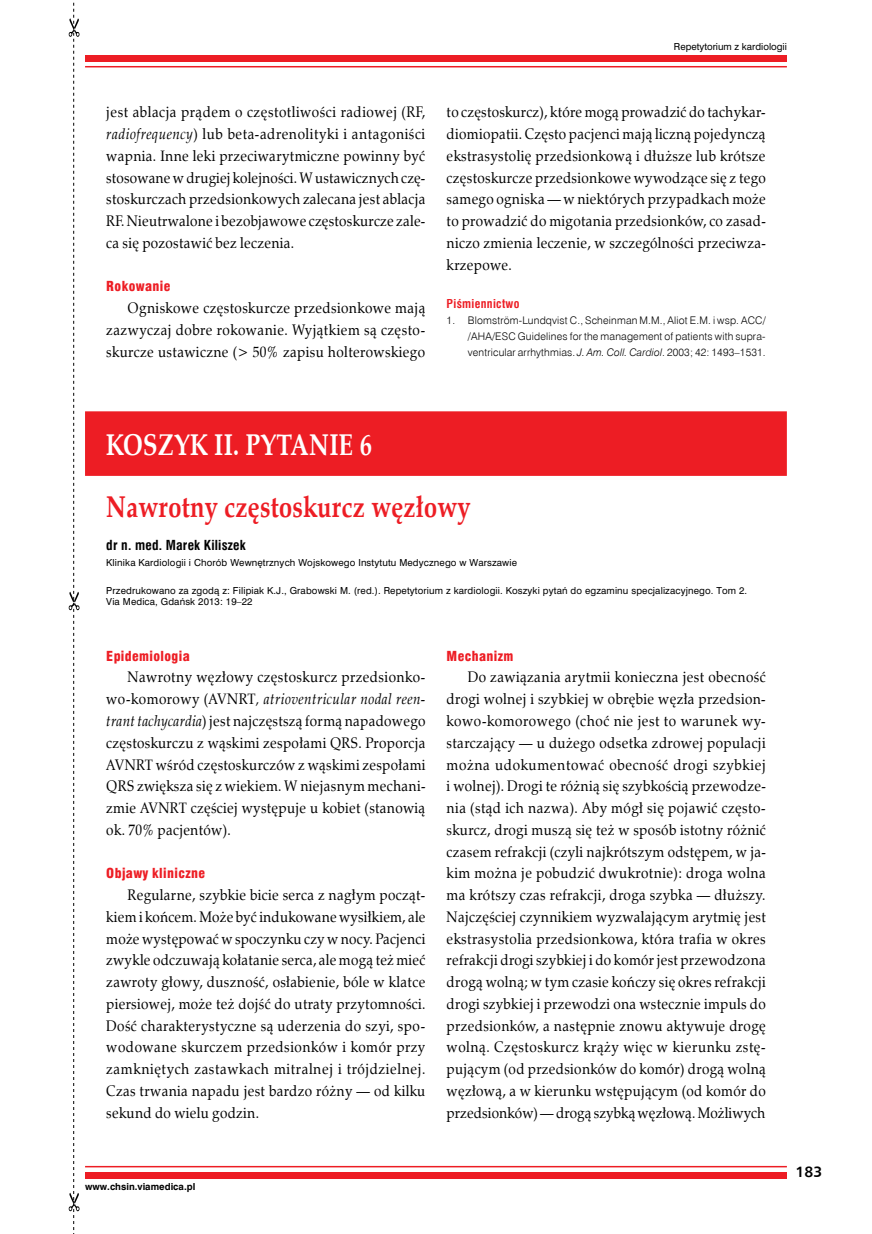
<style>
.page{position:relative;width:872px;height:1234px;background:#fff}
.page>*{position:absolute;margin:0;border:0;box-sizing:border-box;transform-origin:0 0}
.t1{font:700 30px "Zapf Calligr EU";letter-spacing:.01em;color:#ed1d24;scale:.8 1}
.t2{font:700 30px "Zapf Calligr EU";letter-spacing:.01em;color:#fff;scale:.8 1}
.t3{font:15px/21.8px "Zapf Calligr EU";letter-spacing:.025em;color:#000;text-align:justify;scale:.9 1}
.t4{font:700 15px "Humnst 777 EU";color:#000}
.t5{font:13.5px "Swis 721 Blk Cn EU";letter-spacing:.025em;color:#ed1d24}
.t6{font:700 13.5px "Swis 721 Cn EU";letter-spacing:.01em;color:#000}
.t7{font:700 12px "Swis 721 Cn EU";letter-spacing:.025em;color:#ed1d24}
.t8{font:10.5px/16px "Swis 721 Lt EU";letter-spacing:.015em;color:#000;text-align:justify}
.t9{font:9px/10.9px "Swis 721 PL";letter-spacing:.015em;color:#000}
.t10{font:700 9px "Swis 721 PL";color:#000}
.s1{font-style:italic}
</style>
<div class="page">
<div style="left:85px;top:55px;width:702px;height:7px;background:#ed1d24"></div>
<hr style="left:85px;top:66px;width:702px;height:1px;background:#ed1d24">
<div style="left:85px;top:1171px;width:702px;height:7px;background:#ed1d24"></div>
<hr style="left:85px;top:1165px;width:702px;height:2px;background:#ed1d24">
<svg style="left:69px;top:2px;width:10px;height:1228px"></svg>
<div style="left:85px;top:411px;width:702px;height:65px;background:#ed1d24"></div>
<p class="t3" style="left:106px;top:102px;width:356px">jest ablacja prądem o częstotliwości radiowej (RF, <span class="s1">radiofrequency</span>) lub beta-adrenolityki i antagoniści wapnia. Inne leki przeciwarytmiczne powinny być stosowane w drugiej kolejności. W ustawicznych czę&shy;stoskurczach przedsionkowych zalecana jest ablacja RF. Nieutrwalone i bezobjawowe częstoskurcze zale&shy;ca się pozostawić bez leczenia.</p>
<p class="t5" style="left:106px;top:278px;width:66px">Rokowanie</p>
<p class="t3" style="left:106px;top:297px;width:356px;text-indent:21px">Ogniskowe częstoskurcze przedsionkowe mają zazwyczaj dobre rokowanie. Wyjątkiem są często&shy;skurcze ustawiczne (&gt; 50% zapisu holterowskiego</p>
<p class="t9" style="left:674px;top:41px;width:114px">Repetytorium z kardiologii</p>
<p class="t3" style="left:446px;top:102px;width:356px">to częstoskurcz), które mogą prowadzić do tachykar&shy;diomiopatii. Często pacjenci mają liczną pojedynczą ekstrasystolię przedsionkową i dłuższe lub krótsze częstoskurcze przedsionkowe wywodzące się z tego samego ogniska — w niektórych przypadkach może to prowadzić do migotania przedsionków, co zasad&shy;niczo zmienia leczenie, w szczególności przeciwza&shy;krzepowe.</p>
<p class="t7" style="left:446px;top:296px;width:74px">Piśmiennictwo</p>
<p class="t8" style="left:468px;top:312px;width:299px;text-indent:-21px">1. Blomström-Lundqvist C., Scheinman M.M., Aliot E.M. i wsp. ACC/ /AHA/ESC Guidelines for the management of patients with supra&shy;ventricular arrhythmias. <span class="s1">J. Am. Coll. Cardiol</span>. 2003; 42: 1493–1531.</p>
<h1 class="t2" style="left:106px;top:425px;width:333px">KOSZYK II. PYTANIE 6</h1>
<h1 class="t1" style="left:106px;top:487px;width:457px">Nawrotny częstoskurcz węzłowy</h1>
<p class="t6" style="left:106px;top:537px;width:141px">dr n. med. Marek Kiliszek</p>
<p class="t9" style="left:106px;top:556px;width:412px">Klinika Kardiologii i Chorób Wewnętrznych Wojskowego Instytutu Medycznego w Warszawie</p>
<p class="t9" style="left:106px;top:584px;width:642px">Przedrukowano za zgodą z: Filipiak K.J., Grabowski M. (red.). Repetytorium z kardiologii. Koszyki pytań do egzaminu specjalizacyjnego. Tom 2.<br>Via Medica, Gdańsk 2013: 19–22</p>
<p class="t5" style="left:106px;top:647px;width:85px">Epidemiologia</p>
<p class="t3" style="left:106px;top:666px;width:356px;text-indent:21px">Nawrotny węzłowy częstoskurcz przedsionko&shy;wo-komorowy (AVNRT<span class="s1">, atrioventricular nodal reen&shy;trant tachycardia</span>) jest najczęstszą formą napadowego częstoskurczu z wąskimi zespołami QRS. Proporcja AVNRT wśród częstoskurczów z wąskimi zespołami QRS zwiększa się z wiekiem. W niejasnym mechani&shy;zmie AVNRT częściej występuje u kobiet (stanowią ok. 70% pacjentów).</p>
<p class="t5" style="left:106px;top:864px;width:100px">Objawy kliniczne</p>
<p class="t3" style="left:106px;top:884px;width:356px;text-indent:21px">Regularne, szybkie bicie serca z nagłym począt&shy;kiem i końcem. Może być indukowane wysiłkiem, ale może występować w spoczynku czy w nocy. Pacjenci zwykle odczuwają kołatanie serca, ale mogą też mieć zawroty głowy, duszność, osłabienie, bóle w klatce piersiowej, może też dojść do utraty przytomności.<br>Dość charakterystyczne są uderzenia do szyi, spo&shy;wodowane skurczem przedsionków i komór przy zamkniętych zastawkach mitralnej i trójdzielnej.<br>Czas trwania napadu jest bardzo różny — od kilku sekund do wielu godzin.</p>
<p class="t5" style="left:446px;top:647px;width:68px">Mechanizm</p>
<p class="t3" style="left:446px;top:666px;width:356px;text-indent:21px">Do zawiązania arytmii konieczna jest obecność drogi wolnej i szybkiej w obrębie węzła przedsion&shy;kowo-komorowego (choć nie jest to warunek wy&shy;starczający — u dużego odsetka zdrowej populacji można udokumentować obecność drogi szybkiej i wolnej). Drogi te różnią się szybkością przewodze&shy;nia (stąd ich nazwa). Aby mógł się pojawić często&shy;skurcz, drogi muszą się też w sposób istotny różnić czasem refrakcji (czyli najkrótszym odstępem, w ja&shy;kim można je pobudzić dwukrotnie): droga wolna ma krótszy czas refrakcji, droga szybka — dłuższy.<br>Najczęściej czynnikiem wyzwalającym arytmię jest ekstrasystolia przedsionkowa, która trafia w okres refrakcji drogi szybkiej i do komór jest przewodzona drogą wolną; w tym czasie kończy się okres refrakcji drogi szybkiej i przewodzi ona wstecznie impuls do przedsionków, a następnie znowu aktywuje drogę wolną. Częstoskurcz krąży więc w kierunku zstę&shy;pującym (od przedsionków do komór) drogą wolną węzłową, a w kierunku wstępującym (od komór do przedsionków) — drogą szybką węzłową. Możliwych</p>
<p class="t10" style="left:85px;top:1180px;width:112px">www.chsin.viamedica.pl</p>
<p class="t4" style="left:795px;top:1162px;width:29px">183</p>
</div>
